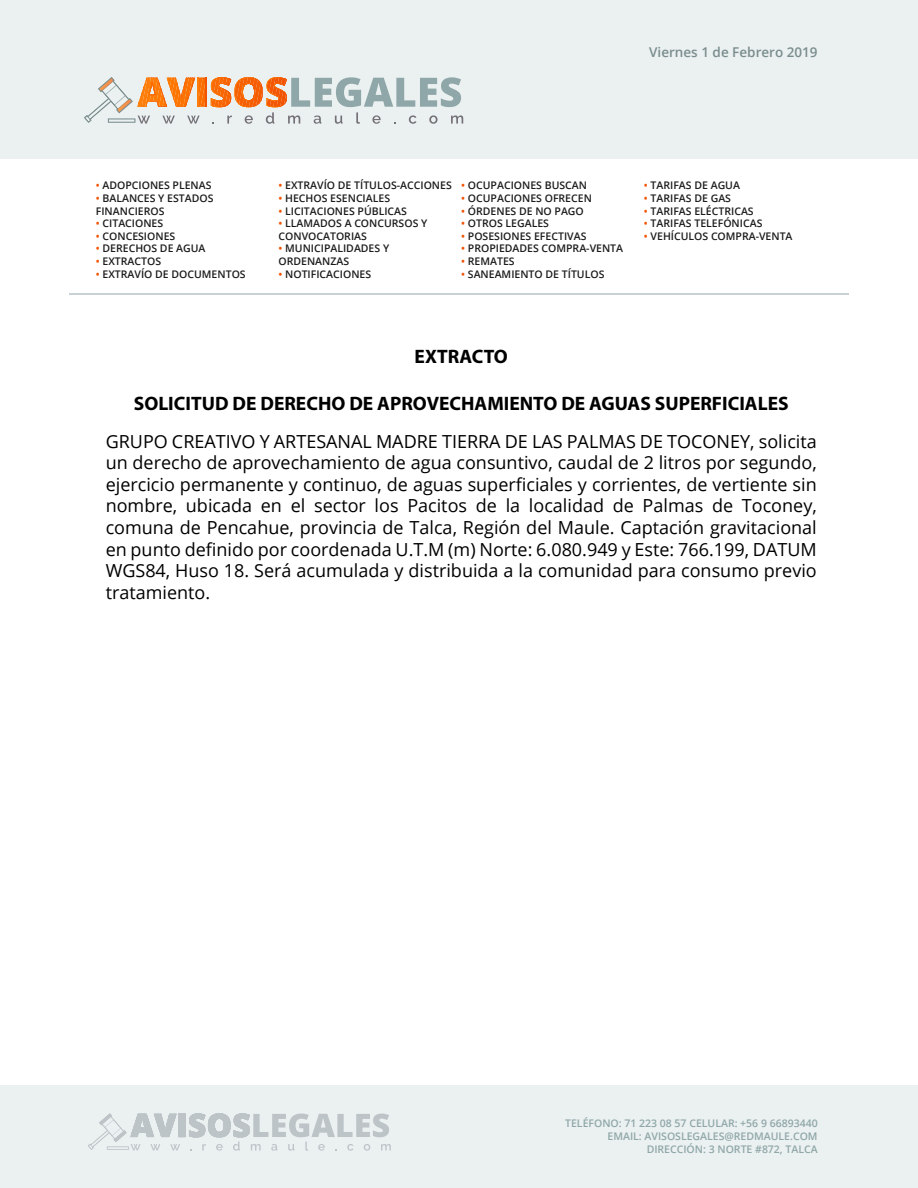
<style>
.page{position:relative;width:918px;height:1188px;background:#fff}
.page>*{position:absolute;margin:0;border:0;box-sizing:border-box;transform-origin:0 0}
.t1{font:700 19.5px "Myriad Pro";color:#000}
.t2{font:18px/21.6px "Open Sans";color:#000;text-align:justify}
.t3{font:600 13.5px "Open Sans";color:#7a8d8e}
.t4{font:600 10.5px/12.6px "Open Sans";color:#1b1b1b}
.t5{font:600 10.5px/12.6px "Open Sans";color:#8fa7a8;text-align:right}
.s1{color:#f25300}
</style>
<div class="page">
<div style="left:0;top:0;width:918px;height:159px;background:#ebf0f1"></div>
<svg style="left:84px;top:77px;width:379px;height:47px"></svg>
<svg style="left:108px;top:118px;width:27px;height:5px"></svg>
<div style="left:0;top:1086px;width:918px;height:102px;background:#ebf0f1"></div>
<svg style="left:88px;top:1113px;width:303px;height:38px"></svg>
<svg style="left:107px;top:1146px;width:22px;height:4px"></svg>
<hr style="left:69px;top:294px;width:780px;height:1px;background:#8fa7a8">
<p class="t3" style="left:649px;top:43px;width:170px">Viernes 1 de Febrero 2019</p>
<p class="t4" style="left:96px;top:179px;width:117px"><span class="s1">•</span> ADOPCIONES PLENAS</p>
<p class="t4" style="left:96px;top:192px;width:119px"><span class="s1">•</span> BALANCES Y ESTADOS<br>FINANCIEROS</p>
<p class="t4" style="left:96px;top:217px;width:69px"><span class="s1">•</span> CITACIONES</p>
<p class="t4" style="left:96px;top:230px;width:81px"><span class="s1">•</span> CONCESIONES</p>
<p class="t4" style="left:96px;top:242px;width:111px"><span class="s1">•</span> DERECHOS DE AGUA</p>
<p class="t4" style="left:96px;top:255px;width:67px"><span class="s1">•</span> EXTRACTOS</p>
<p class="t4" style="left:96px;top:267px;width:151px"><span class="s1">•</span> EXTRAVÍO DE DOCUMENTOS</p>
<p class="t4" style="left:279px;top:179px;width:175px"><span class="s1">•</span> EXTRAVÍO DE TÍTULOS-ACCIONES</p>
<p class="t4" style="left:279px;top:192px;width:113px"><span class="s1">•</span> HECHOS ESENCIALES</p>
<p class="t4" style="left:279px;top:204px;width:130px"><span class="s1">•</span> LICITACIONES PÚBLICAS</p>
<p class="t4" style="left:279px;top:217px;width:150px"><span class="s1">•</span> LLAMADOS A CONCURSOS Y<br>CONVOCATORIAS</p>
<p class="t4" style="left:279px;top:242px;width:112px"><span class="s1">•</span> MUNICIPALIDADES Y<br>ORDENANZAS</p>
<p class="t4" style="left:279px;top:267px;width:94px"><span class="s1">•</span> NOTIFICACIONES</p>
<p class="t4" style="left:461px;top:179px;width:127px"><span class="s1">•</span> OCUPACIONES BUSCAN</p>
<p class="t4" style="left:461px;top:192px;width:132px"><span class="s1">•</span> OCUPACIONES OFRECEN</p>
<p class="t4" style="left:461px;top:204px;width:124px"><span class="s1">•</span> ÓRDENES DE NO PAGO</p>
<p class="t4" style="left:461px;top:217px;width:89px"><span class="s1">•</span> OTROS LEGALES</p>
<p class="t4" style="left:461px;top:230px;width:127px"><span class="s1">•</span> POSESIONES EFECTIVAS</p>
<p class="t4" style="left:461px;top:242px;width:163px"><span class="s1">•</span> PROPIEDADES COMPRA-VENTA</p>
<p class="t4" style="left:461px;top:255px;width:55px"><span class="s1">•</span> REMATES</p>
<p class="t4" style="left:461px;top:267px;width:145px"><span class="s1">•</span> SANEAMIENTO DE TÍTULOS</p>
<p class="t4" style="left:644px;top:179px;width:98px"><span class="s1">•</span> TARIFAS DE AGUA</p>
<p class="t4" style="left:644px;top:192px;width:89px"><span class="s1">•</span> TARIFAS DE GAS</p>
<p class="t4" style="left:644px;top:204px;width:111px"><span class="s1">•</span> TARIFAS ELÉCTRICAS</p>
<p class="t4" style="left:644px;top:217px;width:120px"><span class="s1">•</span> TARIFAS TELEFÓNICAS</p>
<p class="t4" style="left:644px;top:230px;width:150px"><span class="s1">•</span> VEHÍCULOS COMPRA-VENTA</p>
<p class="t1" style="left:415px;top:344px;width:95px">EXTRACTO</p>
<p class="t1" style="left:134px;top:391px;width:656px">SOLICITUD DE DERECHO DE APROVECHAMIENTO DE AGUAS SUPERFICIALES</p>
<p class="t2" style="left:106px;top:430px;width:713px">GRUPO CREATIVO Y ARTESANAL MADRE TIERRA DE LAS PALMAS DE TOCONEY, solicita un derecho de aprovechamiento de agua consuntivo, caudal de 2 litros por segundo, ejercicio permanente y continuo, de aguas superficiales y corrientes, de vertiente sin nombre, ubicada en el sector los Pacitos de la localidad de Palmas de Toconey, comuna de Pencahue, provincia de Talca, Región del Maule. Captación gravitacional en punto definido por coordenada U.T.M (m) Norte: 6.080.949 y Este: 766.199, DATUM WGS84, Huso 18. Será acumulada y distribuida a la comunidad para consumo previo tratamiento.</p>
<p class="t5" style="left:565px;top:1117px;width:254px">TELÉFONO: 71 223 08 57 CELULAR: +56 9 66893440<br>EMAIL: AVISOSLEGALES@REDMAULE.COM<br>DIRECCIÓN: 3 NORTE #872, TALCA</p>
</div>
